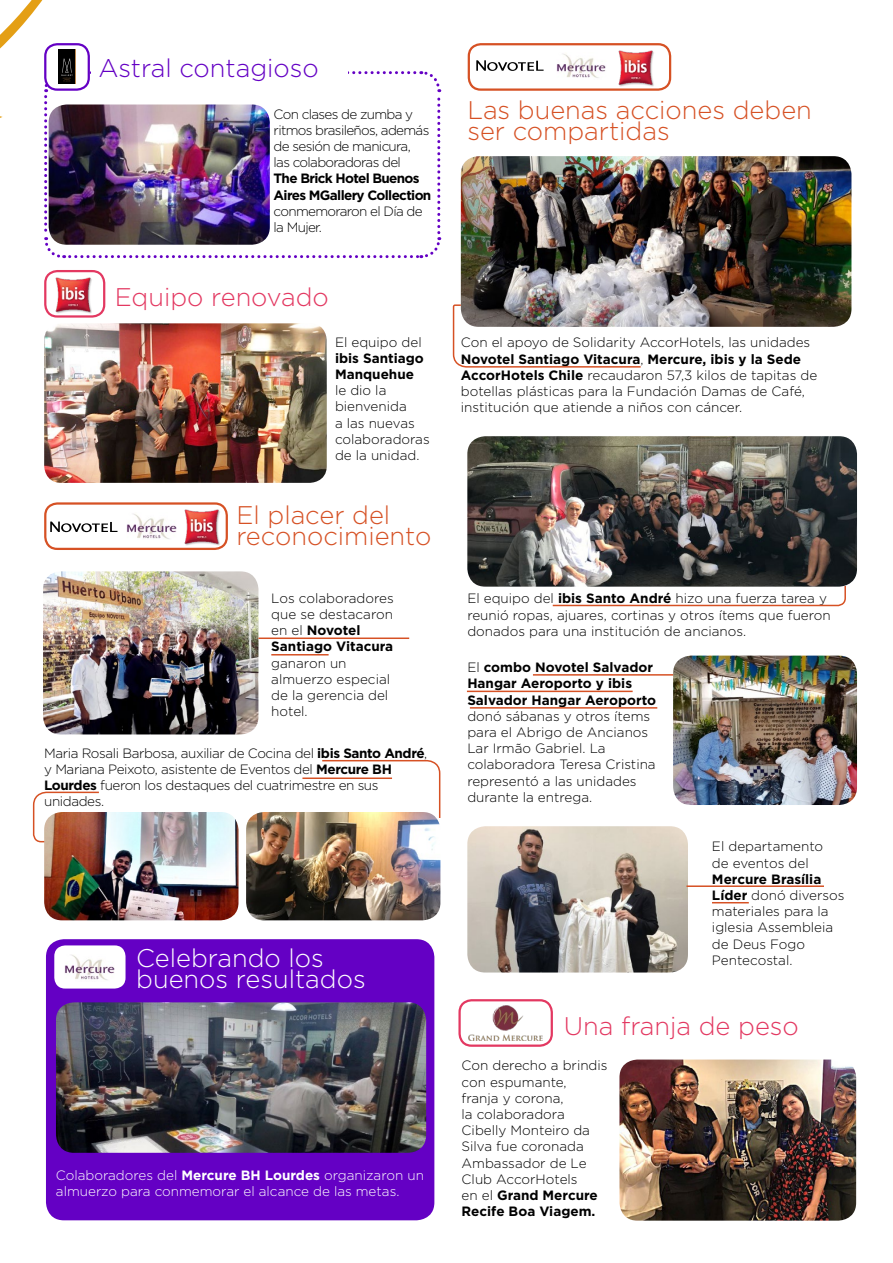
<style>
.page{position:relative;width:893px;height:1263px;background:#fff}
.page>*{position:absolute;margin:0;border:0;box-sizing:border-box;transform-origin:0 0}
.t1{font:300 25.5px/21px "Gotham";color:#d65124}
.t2{font:300 25.5px "Gotham";color:#e33861}
.t3{font:300 25.5px/21px "Gotham";color:#fff}
.t4{font:300 25.5px "Gotham";color:#6400c4}
.t5{font:300 13.5px/16.2px "Gotham";color:#000}
.t6{font:300 13.5px/16.2px "Gotham";letter-spacing:-.03em;color:#000}
.t7{font:300 13.5px/16.2px "Gotham";letter-spacing:-.05em;color:#000}
.t8{font:300 13.5px/16.2px "Gotham";color:#fff}
.t9{font:700 13.5px/16.2px "Gotham";color:#000}
.t10{font:700 13.5px/16.2px "Gotham";letter-spacing:-.05em;color:#000}
.s1{font-weight:700}
.s2{font-weight:300}
</style>
<div class="page">
<div style="left:458px;top:999px;width:95px;height:48px;border:2px solid #e33861;border-radius:12px"></div>
<div style="left:44px;top:502px;width:184px;height:48px;border:2px solid #d65124;border-radius:12px"></div>
<div style="left:468px;top:43px;width:203px;height:48px;border:2px solid #d65124;border-radius:12px"></div>
<img style="left:468px;top:1005px;width:75px;height:36px">
<svg style="left:50px;top:522px;width:68px;height:10px"></svg>
<img style="left:126px;top:513px;width:51px;height:26px">
<img style="left:184px;top:509px;width:36px;height:36px">
<svg style="left:476px;top:60px;width:68px;height:11px"></svg>
<img style="left:618px;top:50px;width:36px;height:36px">
<img style="left:619px;top:1059px;width:237px;height:161px">
<img style="left:467px;top:436px;width:390px;height:151px">
<img style="left:467px;top:826px;width:221px;height:146px">
<img style="left:673px;top:656px;width:184px;height:149px">
<img style="left:556px;top:54px;width:50px;height:24px">
<svg style="left:32px;top:791px;width:67px;height:52px"></svg>
<img style="left:44px;top:812px;width:194px;height:108px">
<hr style="left:302px;top:777px;width:90px;height:2px;background:#d65124">
<svg style="left:321px;top:759px;width:120px;height:59px"></svg>
<img style="left:246px;top:812px;width:194px;height:108px">
<svg style="left:551px;top:584px;width:296px;height:23px"></svg>
<hr style="left:533px;top:674px;width:140px;height:2px;background:#d65124">
<hr style="left:467px;top:691px;width:166px;height:1px;background:#d65124">
<hr style="left:686px;top:885px;width:138px;height:2px;background:#d65124">
<hr style="left:712px;top:902px;width:37px;height:1px;background:#d65124">
<svg style="left:0;top:0;width:442px;height:259px"></svg>
<img style="left:49px;top:104px;width:221px;height:141px">
<div style="left:44px;top:270px;width:61px;height:48px;border:2px solid #e33861;border-radius:12px"></div>
<img style="left:55px;top:277px;width:37px;height:36px">
<img style="left:44px;top:323px;width:283px;height:160px">
<div style="left:46px;top:939px;width:388px;height:281px;background:#6400c4;border-radius:18px"></div>
<div style="left:53px;top:944px;width:74px;height:46px;background:#fff;border-radius:12px"></div>
<div style="left:52px;top:943px;width:76px;height:48px;border:2px solid #6400c4;border-radius:12px"></div>
<img style="left:64px;top:954px;width:51px;height:26px">
<img style="left:56px;top:1002px;width:370px;height:151px">
<img style="left:461px;top:156px;width:390px;height:171px">
<svg style="left:452px;top:304px;width:190px;height:64px"></svg>
<img style="left:43px;top:571px;width:215px;height:163px">
<hr style="left:258px;top:637px;width:151px;height:2px;background:#d65124">
<hr style="left:271px;top:654px;width:58px;height:1px;background:#d65124">
<hr style="left:470px;top:707px;width:187px;height:2px;background:#d65124">
<h1 class="t4" style="left:98px;top:52px;width:222px">Astral contagioso</h1>
<p class="t7" style="left:274px;top:105px;width:157px">Con clases de zumba y ritmos brasileños, además de sesión de manicura, las colaboradoras del</p>
<p class="t10" style="left:274px;top:171px;width:159px">The Brick Hotel Buenos<br>Aires MGallery Collection</p>
<p class="t7" style="left:274px;top:203px;width:150px">conmemoraron el Día de la Mujer.</p>
<h1 class="t2" style="left:115px;top:281px;width:216px">Equipo renovado</h1>
<p class="t5" style="left:335px;top:333px;width:88px">El equipo del</p>
<p class="t9" style="left:335px;top:350px;width:90px">ibis Santiago<br>Manquehue</p>
<p class="t5" style="left:335px;top:382px;width:96px">le dio la bienvenida<br>a las nuevas colaboradoras de la unidad.</p>
<h1 class="t1" style="left:236px;top:504px;width:196px">El placer del reconocimiento</h1>
<p class="t5" style="left:271px;top:589px;width:124px">Los colaboradores que se destacaron en el <span class="s1">Novotel<br>Santiago Vitacura</span></p>
<p class="t5" style="left:271px;top:654px;width:120px">ganaron un almuerzo especial de la gerencia del hotel.</p>
<p class="t6" style="left:44px;top:744px;width:385px">Maria Rosali Barbosa, auxiliar de Cocina del <span class="s1">ibis Santo André</span>, y Mariana Peixoto, asistente de Eventos del <span class="s1">Mercure BH Lourdes</span> fueron los destaques del cuatrimestre en sus unidades.</p>
<h1 class="t3" style="left:136px;top:947px;width:231px">Celebrando los buenos resultados</h1>
<p class="t8" style="left:56px;top:1167px;width:369px">Colaboradores del <span class="s1">Mercure BH Lourdes</span> organizaron un almuerzo para conmemorar el alcance de las metas.</p>
<h1 class="t1" style="left:467px;top:99px;width:346px">Las buenas acciones deben ser compartidas</h1>
<p class="t5" style="left:461px;top:334px;width:358px">Con el apoyo de Solidarity AccorHotels, las unidades <span class="s1">Novotel Santiago Vitacura</span>, <span class="s1">Mercure, ibis y la Sede AccorHotels Chile</span> recaudaron 57,3 kilos de tapitas de botellas plásticas para la Fundación Damas de Café, institución que atiende a niños con cáncer.</p>
<p class="t5" style="left:467px;top:590px;width:365px">El equipo del <span class="s1">ibis Santo André</span> hizo una fuerza tarea y reunió ropas, ajuares, cortinas y otros ítems que fueron donados para una institución de ancianos.</p>
<p class="t9" style="left:467px;top:659px;width:190px"><span class="s2">El</span> combo Novotel Salvador<br>Hangar Aeroporto y ibis<br>Salvador Hangar Aeroporto</p>
<p class="t5" style="left:467px;top:708px;width:190px">donó sábanas y otros ítems para el Abrigo de Ancianos<br>Lar Irmão Gabriel. La colaboradora Teresa Cristina representó a las unidades durante la entrega.</p>
<p class="t5" style="left:712px;top:838px;width:113px">El departamento de eventos del</p>
<p class="t5" style="left:712px;top:871px;width:134px"><span class="s1">Mercure Brasília<br>Líder</span> donó diversos materiales para la iglesia Assembleia de Deus Fogo<br>Pentecostal.</p>
<h1 class="t2" style="left:564px;top:1009px;width:237px">Una franja de peso</h1>
<p class="t5" style="left:462px;top:1057px;width:148px">Con derecho a brindis con espumante,<br>franja y corona,<br>la colaboradora<br>Cibelly Monteiro da<br>Silva fue coronada<br>Ambassador de Le<br>Club AccorHotels<br>en el <span class="s1">Grand Mercure<br>Recife Boa Viagem.</span></p>
</div>
